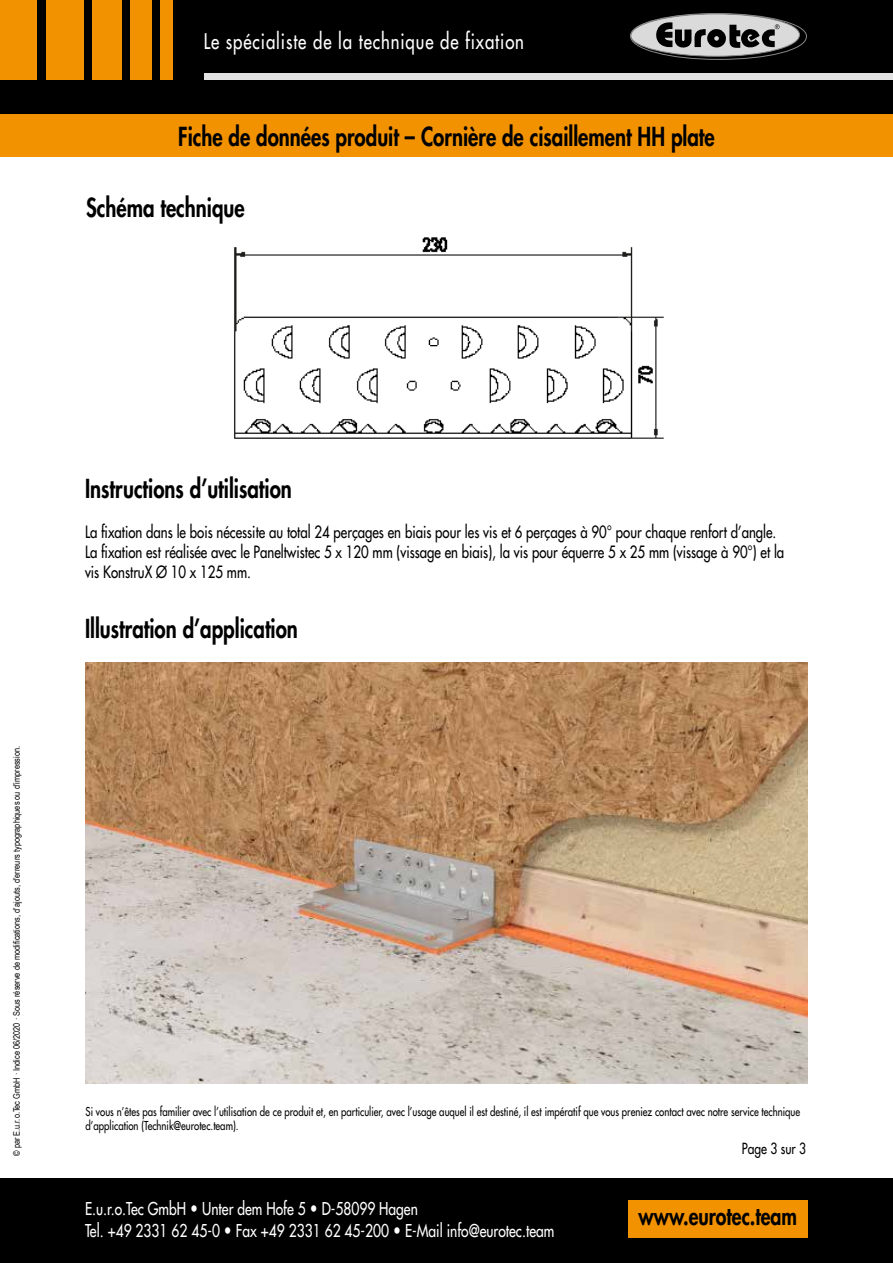
<style>
.page{position:relative;width:893px;height:1263px;background:#fff}
.page>*{position:absolute;margin:0;border:0;box-sizing:border-box;transform-origin:0 0}
.t1{font:800 25.5px "Futura Std";color:#000;scale:.8 1}
.t2{font:800 24.3px "Futura Std";color:#000;scale:.8 1}
.t3{font:500 21px "Futura Std";letter-spacing:.055em;color:#fff;scale:.8 1}
.t4{font:500 17.25px/22.5px "Futura Std";color:#fff;scale:.8 1}
.t5{font:500 16.5px/19.8px "Futura Std";color:#000;scale:.8 1}
.t6{font:500 15px "Futura Std";color:#000;scale:.8 1}
.t7{font:500 12px/14.4px "Futura Std";color:#000;scale:.8 1}
.t8{font:9px "Arial Narrow";color:#000}
.s1{font-weight:800}
</style>
<div class="page">
<div style="left:0;top:0;width:893px;height:137px;background:#000"></div>
<div style="left:204px;top:74px;width:689px;height:6px;background:#e3e3e3"></div>
<svg style="left:630px;top:13px;width:176px;height:46px"></svg>
<div style="left:631px;top:14px;width:168px;height:42px;background:#dadada;border-radius:50%"></div>
<div style="left:630px;top:14px;width:170px;height:43px;border:1px solid #878787;border-radius:50%"></div>
<div style="left:630px;top:13px;width:177px;height:47px;border:1px solid #878787;border-radius:50%"></div>
<svg style="left:656px;top:22px;width:124px;height:27px"></svg>
<div style="left:0;top:0;width:37px;height:80px;background:#f39200"></div>
<div style="left:46px;top:0;width:38px;height:80px;background:#f39200"></div>
<div style="left:92px;top:0;width:30px;height:80px;background:#f39200"></div>
<div style="left:131px;top:0;width:21px;height:80px;background:#f39200"></div>
<div style="left:161px;top:0;width:12px;height:80px;background:#f39200"></div>
<div style="left:0;top:114px;width:893px;height:43px;background:#f39200"></div>
<div style="left:0;top:1178px;width:893px;height:85px;background:#000"></div>
<div style="left:628px;top:1200px;width:180px;height:37px;background:#f39200"></div>
<img style="left:234px;top:237px;width:430px;height:202px">
<img style="left:85px;top:662px;width:723px;height:421px">
<p class="t3" style="left:204px;top:28px;width:402px">Le spécialiste de la technique de fixation</p>
<h1 class="t1" style="left:178px;top:121px;width:672px">Fiche de données produit – Cornière de cisaillement HH plate</h1>
<h1 class="t1" style="left:86px;top:191px;width:200px">Schéma technique</h1>
<p class="t8" style="left:10px;top:1156px;width:411px;rotate:-90deg">© par E.u.r.o.Tec GmbH · Indice 06/2020 · Sous réserve de modifications, d’ajouts, d’erreurs typographiques ou d’impression.</p>
<h1 class="t1" style="left:85px;top:473px;width:260px">Instructions d’utilisation</h1>
<p class="t5" style="left:85px;top:522px;width:875px">La fixation dans le bois nécessite au total 24 perçages en biais pour les vis et 6 perçages à 90° pour chaque renfort d’angle.<br>La fixation est réalisée avec le Paneltwistec 5 x 120 mm (vissage en biais), la vis pour équerre 5 x 25 mm (vissage à 90°) et la vis KonstruX Ø 10 x 125 mm.</p>
<h1 class="t1" style="left:85px;top:612px;width:268px">Illustration d’application</h1>
<p class="t7" style="left:86px;top:1104px;width:895px">Si vous n’êtes pas familier avec l’utilisation de ce produit et, en particulier, avec l’usage auquel il est destiné, il est impératif que vous preniez contact avec notre service technique d’application (Technik@eurotec.team).</p>
<p class="t6" style="left:742px;top:1139px;width:82px">Page 3 sur 3</p>
<p class="t4" style="left:85px;top:1197px;width:588px">E.u.r.o.Tec GmbH <span class="s1">•</span> Unter dem Hofe 5 <span class="s1">•</span> D-58099 Hagen<br>Tel. +49 2331 62 45-0 <span class="s1">•</span> Fax +49 2331 62 45-200 <span class="s1">•</span> E-Mail info@eurotec.team</p>
<h2 class="t2" style="left:638px;top:1201px;width:200px">www.eurotec.team</h2>
</div>
